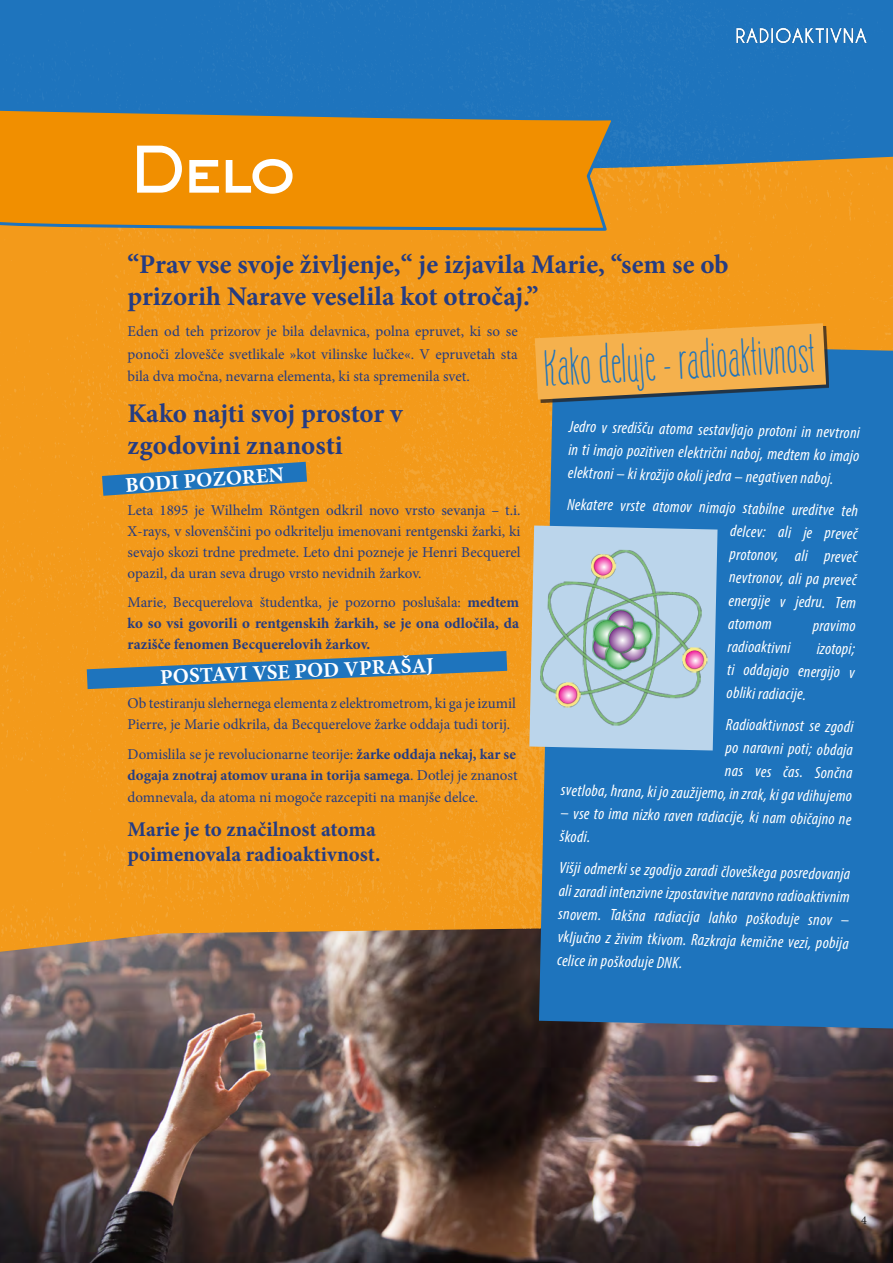
<style>
.page{position:relative;width:893px;height:1263px;background:#fff}
.page>*{position:absolute;margin:0;border:0;box-sizing:border-box;transform-origin:0 0}
.Titles_-_Sackers{font:800 63px "Sackers Gothic Std";color:#fff}
.Heading{font:700 45px "HAPPYCLOUDW04";color:#1e74bd}
.Subheading{font:700 27px/32.4px "Minion Pro";color:#253c82}
.Sub-sub{font:700 21px/25.2px "Minion Pro";color:#253c82}
.Body{font:700 21px "Minion Pro";color:#fff}
.How_it_works{font:italic condensed 16.5px/23px "Myriad Pro";color:#fff;text-align:justify}
.Body-2{font:15px/21px "Minion Pro";color:#253c82;text-align:justify}
.Body-3{font:700 15px/21px "Minion Pro";color:#253c82;text-align:justify}
.t1{font:12px "Minion Pro";color:#231f20}
.s1{font-weight:400}
</style>
<div class="page">
<div style="left:0;top:0;width:893px;height:155px;background:#1e74bd"></div>
<img style="left:0;top:955px;width:893px;height:308px">
<img style="left:0;top:157px;width:893px;height:795px">
<svg style="left:102px;top:462px;width:205px;height:34px;background:#77847a"></svg>
<svg style="left:87px;top:651px;width:420px;height:38px;background:#838670"></svg>
<div style="left:539px;top:343px;width:354px;height:685px;background:#1e74bd"></div>
<svg style="left:529px;top:525px;width:188px;height:225px;background:#b0c9d5"></svg>
<img style="left:682px;top:647px;width:26px;height:26px">
<div style="left:538px;top:326px;width:291px;height:77px;background:#231f20;opacity:.75"></div>
<svg style="left:535px;top:323px;width:291px;height:77px;background:#dea54e"></svg>
<svg style="left:0;top:106px;width:618px;height:143px;background:#db8d17"></svg>
<img style="left:736px;top:26px;width:131px;height:19px">
<p class="Titles_-_Sackers" style="left:128px;top:127px;width:173px">Delo</p>
<p class="Subheading" style="left:128px;top:247px;width:603px">“Prav vse svoje življenje,“ je izjavila Marie, “sem se ob prizorih Narave veselila kot otročaj.”</p>
<p class="Body-2" style="left:128px;top:320px;width:392px;line-height:22.5px">Eden od teh prizorov je bila delavnica, polna epruvet, ki so se ponoči zlovešče svetlikale »kot vilinske lučke«. V epruvetah sta bila dva močna, nevarna elementa, ki sta spremenila svet.</p>
<p class="Subheading" style="left:128px;top:397px;width:277px">Kako najti svoj prostor v zgodovini znanosti</p>
<p class="Heading" style="left:544px;top:339px;width:273px;rotate:-3deg">Kako deluje – radioaktivnost</p>
<p class="How_it_works" style="left:569px;top:415px;width:293px;rotate:1deg">Jedro v središču atoma sestavljajo protoni in nevtroni in ti imajo pozitiven električni naboj, medtem ko imajo elektroni – ki krožijo okoli jedra – negativen naboj.</p>
<p class="How_it_works" style="left:730px;top:496px;width:129px;text-indent:-163px;rotate:1deg">Nekatere vrste atomov nimajo stabilne ureditve teh delcev: ali je preveč protonov, ali preveč nevtronov, ali pa preveč energije v jedru. Tem atomom</p>
<p class="Body" style="left:124px;top:470px;width:160px;rotate:-4deg">BODI POZOREN</p>
<p class="Body-2" style="left:128px;top:500px;width:395px">Leta 1895 je Wilhelm Röntgen odkril novo vrsto sevanja – t.i.<br>X-rays, v slovenščini po odkritelju imenovani rentgenski žarki, ki sevajo skozi trdne predmete. Leto dni pozneje je Henri Becquerel opazil, da uran seva drugo vrsto nevidnih žarkov.</p>
<p class="Body-3" style="left:128px;top:592px;width:393px"><span class="s1">Marie, Becquerelova študentka, je pozorno poslušala:</span> medtem ko so vsi govorili o rentgenskih žarkih, se je ona odločila, da razišče fenomen Becquerelovih žarkov.</p>
<p class="How_it_works" style="left:813px;top:613px;width:44px;rotate:1deg">pravimo</p>
<p class="How_it_works" style="left:728px;top:635px;width:64px;rotate:1deg">radioaktivni</p>
<p class="How_it_works" style="left:728px;top:635px;width:129px;text-indent:89px;rotate:1deg">izotopi; ti oddajajo energijo v obliki radiacije.</p>
<p class="How_it_works" style="left:562px;top:710px;width:293px;text-align:right;rotate:1deg">Radioaktivnost se zgodi<br>po naravni poti; obdaja<br>nas ves čas. Sončna<br>svetloba, hrana, ki jo zaužijemo, in zrak, ki ga vdihujemo</p>
<p class="How_it_works" style="left:561px;top:802px;width:293px;line-height:22.5px;rotate:1deg">– vse to ima nizko raven radiacije, ki nam običajno ne škodi.</p>
<p class="How_it_works" style="left:559px;top:856px;width:293px;rotate:1deg">Višji odmerki se zgodijo zaradi človeškega posredovanja ali zaradi intenzivne izpostavitve naravno radioaktivnim snovem. Takšna radiacija lahko poškoduje snov – vključno z živim tkivom. Razkraja kemične vezi, pobija celice in poškoduje DNK.</p>
<p class="Body" style="left:159px;top:663px;width:275px;rotate:-3deg">POSTAVI VSE POD VPRAŠAJ</p>
<p class="Body-2" style="left:128px;top:693px;width:390px">Ob testiranju slehernega elementa z elektrometrom, ki ga je izumil<br>Pierre, je Marie odkrila, da Becquerelove žarke oddaja tudi torij.</p>
<p class="Body-3" style="left:128px;top:743px;width:392px"><span class="s1">Domislila se je revolucionarne teorije:</span> žarke oddaja nekaj, kar se dogaja znotraj atomov urana in torija samega<span class="s1">. Dotlej je znanost</span></p>
<p class="Body-2" style="left:128px;top:787px;width:352px">domnevala, da atoma ni mogoče razcepiti na manjše delce.</p>
<p class="Sub-sub" style="left:128px;top:816px;width:254px">Marie je to značilnost atoma poimenovala radioaktivnost.</p>
<p class="t1" style="left:861px;top:1212px;width:7px">4</p>
</div>
